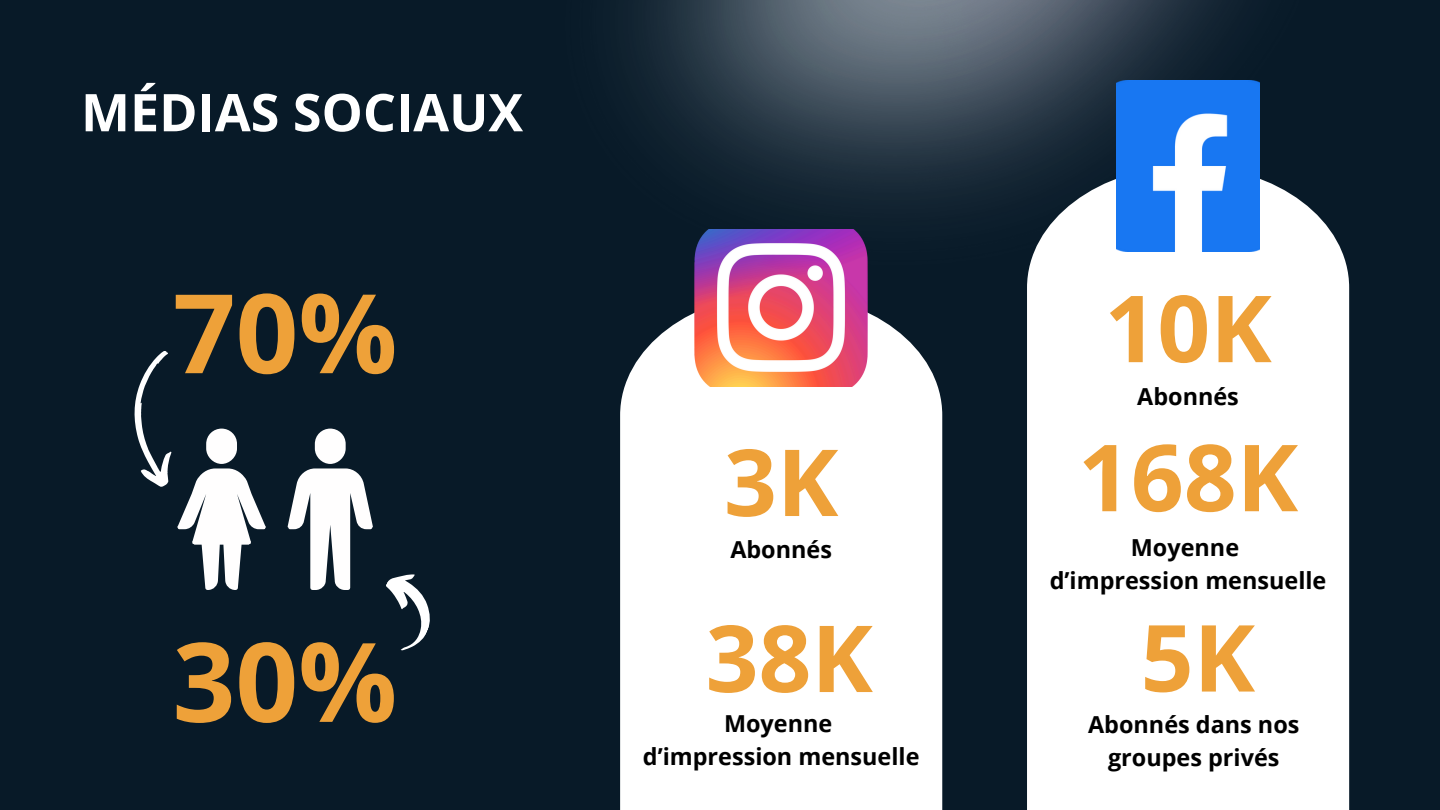
<style>
.page{position:relative;width:1440px;height:810px;background:#081a28}
.page>*{position:absolute;margin:0;border:0;box-sizing:border-box;transform-origin:0 0}
.t1{font:700 110px "Open Sans";color:#eea139}
.t2{font:700 92.6px "Open Sans";color:#eea139}
.t3{font:700 52px "Open Sans";color:#fff}
.t4{font:700 23.4px/32.6px "Open Sans";color:#000;text-align:center}
</style>
<div class="page">
<div style="left:620px;top:294px;width:322px;height:516px;background:#fff"></div>
<img style="left:634px;top:0;width:716px;height:294px">
<img style="left:693px;top:229px;width:176px;height:158px">
<div style="left:1027px;top:166px;width:322px;height:644px;background:#fff"></div>
<img style="left:1117px;top:80px;width:143px;height:172px">
<svg style="left:134px;top:351px;width:132px;height:239px"></svg>
<svg style="left:288px;top:429px;width:142px;height:222px"></svg>
<p class="t3" style="left:81px;top:76px;width:444px">MÉDIAS SOCIAUX</p>
<h2 class="t1" style="left:173px;top:256px;width:226px">70%</h2>
<h2 class="t1" style="left:173px;top:604px;width:226px">30%</h2>
<p class="t2" style="left:724px;top:417px;width:116px">3K</p>
<h2 class="t4" style="left:730px;top:532px;width:103px">Abonnés</h2>
<h3 class="t2" style="left:706px;top:593px;width:169px">38K</h3>
<p class="t4" style="left:724px;top:707px;width:110px">Moyenne</p>
<h2 class="t4" style="left:643px;top:739px;width:278px">d’impression mensuelle</h2>
<p class="t2" style="left:1104px;top:263px;width:169px">10K</p>
<p class="t4" style="left:1137px;top:380px;width:103px">Abonnés</p>
<h2 class="t2" style="left:1078px;top:412px;width:222px">168K</h2>
<p class="t4" style="left:1131px;top:531px;width:110px">Moyenne</p>
<h1 class="t4" style="left:1050px;top:563px;width:278px">d’impression mensuelle</h1>
<p class="t2" style="left:1141px;top:593px;width:116px">5K</p>
<p class="t4" style="left:1088px;top:708px;width:213px">Abonnés dans nos groupes privés</p>
</div>
